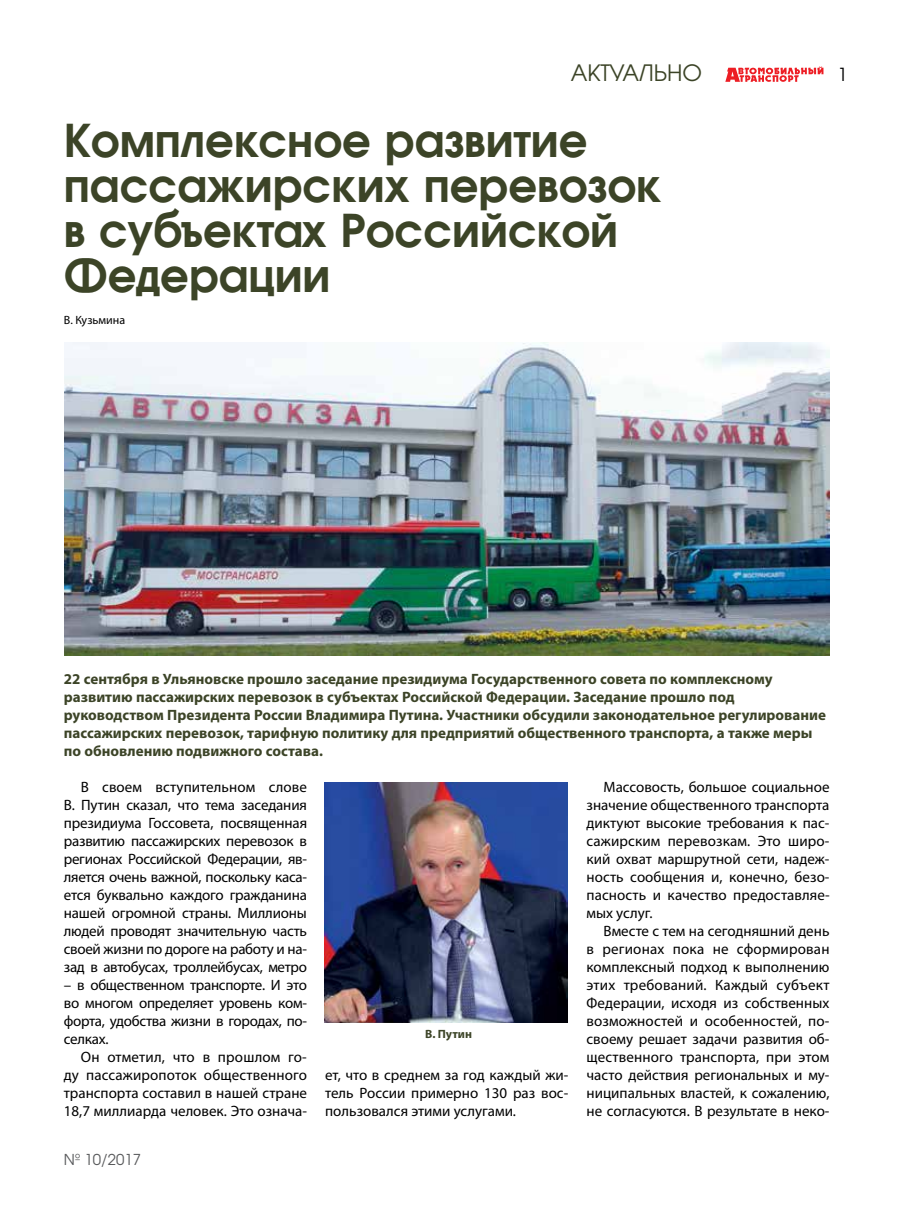
<style>
.page{position:relative;width:915px;height:1212px;background:#fff}
.page>*{position:absolute;margin:0;border:0;box-sizing:border-box;transform-origin:0 0}
.t1{font:700 45px/45px "AG Avalanche C";color:#3c4427}
.t2{font:22.5px "AG Avalanche C";color:#3c4427}
.t3{font:18px "AG Avalanche C";color:#000}
.t4{font:15px/18px "Myriad Pro";color:#000;text-align:justify}
.t5{font:700 15px/18px "Myriad Pro";color:#3c4427}
.t6{font:15px "AG Avalanche C";color:#58595b}
.t7{font:12px "Myriad Pro";color:#000}
.t8{font:700 12px "Myriad Pro";color:#3c4427}
</style>
<div class="page">
<svg style="left:725px;top:66px;width:98px;height:16px"></svg>
<img style="left:65px;top:343px;width:764px;height:312px">
<img style="left:324px;top:782px;width:243px;height:241px">
<h2 class="t2" style="left:570px;top:59px;width:133px">АКТУАЛЬНО</h2>
<h1 class="t1" style="left:64px;top:116px;width:599px">Комплексное развитие пассажирских перевозок в субъектах Российской<br>Федерации</h1>
<p class="t7" style="left:64px;top:312px;width:63px">В. Кузьмина</p>
<p class="t3" style="left:837px;top:63px;width:11px">1</p>
<p class="t5" style="left:64px;top:669px;width:763px">22 сентября в Ульяновске прошло заседание президиума Государственного совета по комплексному развитию пассажирских перевозок в субъектах Российской Федерации. Заседание прошло под руководством Президента России Владимира Путина. Участники обсудили законодательное регулирование пассажирских перевозок, тарифную политику для предприятий общественного транспорта, а также меры по обновлению подвижного состава.</p>
<p class="t4" style="left:64px;top:778px;width:245px;text-indent:17px">В своем вступительном слове В. Путин сказал, что тема заседания президиума Госсовета, посвященная развитию пассажирских перевозок в регионах Российской Федерации, яв&shy;ляется очень важной, поскольку каса&shy;ется буквально каждого гражданина нашей огромной страны. Миллионы людей проводят значительную часть своей жизни по дороге на работу и на&shy;зад в автобусах, троллейбусах, метро</p>
<p class="t4" style="left:64px;top:976px;width:245px">– в общественном транспорте. И это во многом определяет уровень ком&shy;форта, удобства жизни в городах, по&shy;селках.</p>
<p class="t4" style="left:64px;top:1048px;width:245px;text-indent:17px">Он отметил, что в прошлом го&shy;ду пассажиропоток общественного транспорта составил в нашей стране 18,7 миллиарда человек. Это означа-</p>
<p class="t6" style="left:64px;top:1150px;width:79px">№ 10/2017</p>
<p class="t8" style="left:425px;top:1026px;width:48px">В. Путин</p>
<p class="t4" style="left:325px;top:1066px;width:244px">ет, что в среднем за год каждый жи&shy;тель России примерно 130 раз вос&shy;пользовался этими услугами.</p>
<p class="t4" style="left:586px;top:778px;width:244px;text-indent:17px">Массовость, большое социальное значение общественного транспорта диктуют высокие требования к пас&shy;сажирским перевозкам. Это широ&shy;кий охват маршрутной сети, надеж&shy;ность сообщения и, конечно, безо&shy;пасность и качество предоставляе&shy;мых услуг.</p>
<p class="t4" style="left:586px;top:922px;width:244px;text-indent:17px">Вместе с тем на сегодняшний день в регионах пока не сформирован комплексный подход к выполнению этих требований. Каждый субъект Федерации, исходя из собственных возможностей и особенностей, по&shy;своему решает задачи развития об&shy;щественного транспорта, при этом часто действия региональных и му&shy;ниципальных властей, к сожалению, не согласуются. В результате в неко-</p>
</div>
